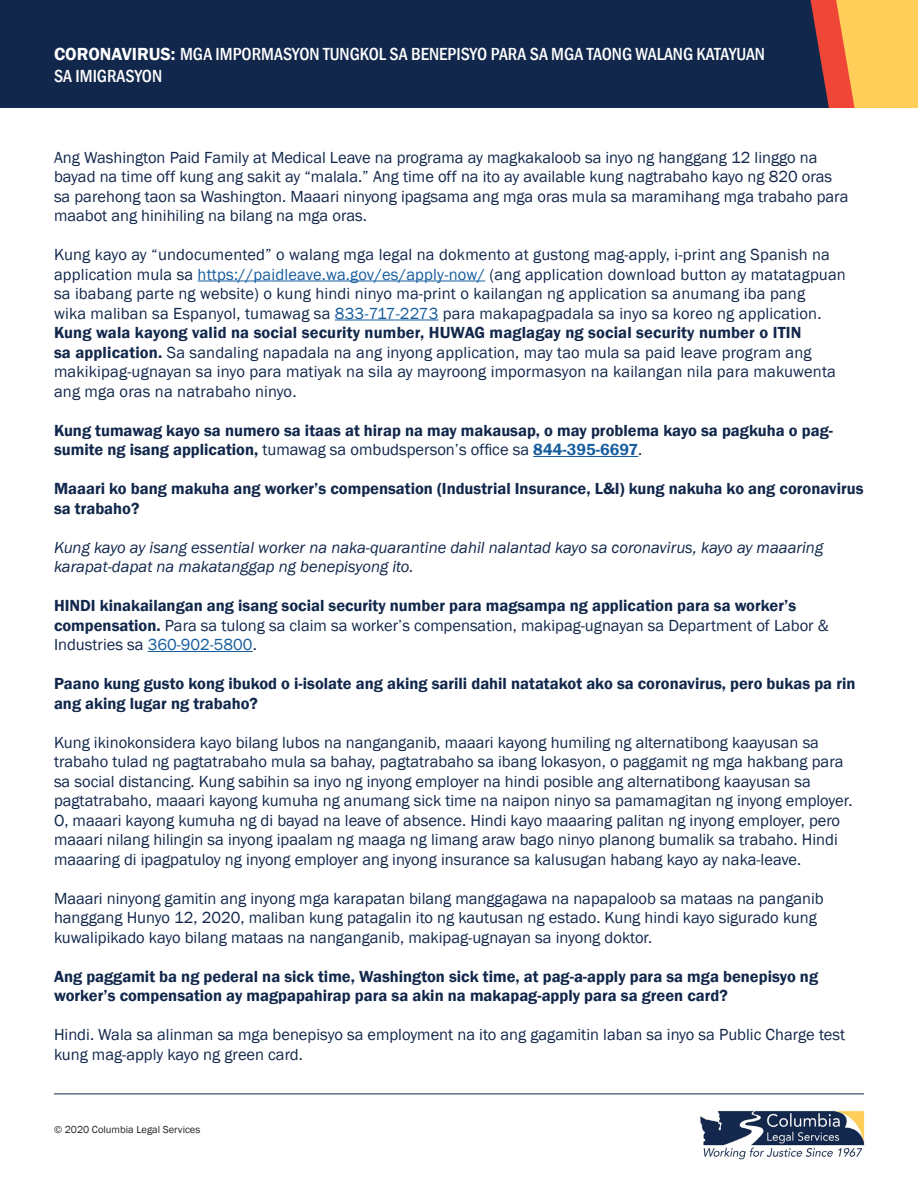
<style>
.page{position:relative;width:918px;height:1188px;background:#fff}
.page>*{position:absolute;margin:0;border:0;box-sizing:border-box;transform-origin:0 0}
.t1{font:500 condensed 18px/21.6px "Franklin Gothic";color:#fff}
.t2{font:16.5px/19.5px "Franklin Gothic";color:#11274b}
.t3{font:600 16.5px/19.5px "Franklin Gothic";color:#11274b}
.t4{font:italic 16.5px/19.5px "Franklin Gothic";color:#11274b}
.t5{font:10.5px "Franklin Gothic";color:#231f20}
.s1{font-weight:600;font-stretch:normal}
.s2{color:#175d9e}
.s3{font-weight:600}
.s4{font-weight:400}
.s5{font-weight:400;color:#175d9e}
</style>
<div class="page">
<div style="left:855px;top:0;width:63px;height:108px;background:#fece58"></div>
<svg style="left:829px;top:0;width:26px;height:108px;background:#f47843"></svg>
<div style="left:0;top:0;width:829px;height:108px;background:#11274b"></div>
<hr style="left:198px;top:281px;width:287px;height:1px;background:#175d9e">
<hr style="left:335px;top:320px;width:104px;height:1px;background:#175d9e">
<hr style="left:533px;top:456px;width:105px;height:1px;background:#175d9e">
<hr style="left:148px;top:651px;width:105px;height:1px;background:#175d9e">
<hr style="left:54px;top:1094px;width:810px;height:1px;background:#11274b">
<img style="left:700px;top:1110px;width:165px;height:50px">
<p class="t1" style="left:54px;top:43px;width:713px"><span class="s1">CORONAVIRUS:</span> MGA IMPORMASYON TUNGKOL SA BENEPISYO PARA SA MGA TAONG WALANG KATAYUAN<br>SA IMIGRASYON</p>
<p class="t2" style="left:54px;top:148px;width:796px">Ang Washington Paid Family at Medical Leave na programa ay magkakaloob sa inyo ng hanggang 12 linggo na bayad na time off kung ang sakit ay “malala.” Ang time off na ito ay available kung nagtrabaho kayo ng 820 oras sa parehong taon sa Washington. Maaari ninyong ipagsama ang mga oras mula sa maramihang mga trabaho para maabot ang hinihiling na bilang na mga oras.</p>
<p class="t2" style="left:54px;top:245px;width:793px">Kung kayo ay “undocumented” o walang mga legal na dokmento at gustong mag-apply, i-print ang Spanish na application mula sa <span class="s2">https://paidleave.wa.gov/es/apply-now/</span> (ang application download button ay matatagpuan sa ibabang parte ng website) o kung hindi ninyo ma-print o kailangan ng application sa anumang iba pang<br>wika maliban sa Espanyol, tumawag sa <span class="s2">833-717-2273</span> para makapagpadala sa inyo sa koreo ng application.<br><span class="s3">Kung wala kayong valid na social security number, HUWAG maglagay ng social security number o ITIN<br>sa application.</span> Sa sandaling napadala na ang inyong application, may tao mula sa paid leave program ang makikipag-ugnayan sa inyo para matiyak na sila ay mayroong impormasyon na kailangan nila para makuwenta ang mga oras na natrabaho ninyo.</p>
<p class="t3" style="left:54px;top:421px;width:781px">Kung tumawag kayo sa numero sa itaas at hirap na may makausap, o may problema kayo sa pagkuha o pag&shy;sumite ng isang application, <span class="s4">tumawag sa ombudsperson’s office sa</span> <span class="s2">844-395-6697</span><span class="s4">.</span></p>
<p class="t3" style="left:54px;top:479px;width:811px">Maaari ko bang makuha ang worker’s compensation (Industrial Insurance, L&amp;I) kung nakuha ko ang coronavirus sa trabaho?</p>
<p class="t4" style="left:54px;top:538px;width:771px">Kung kayo ay isang essential worker na naka-quarantine dahil nalantad kayo sa coronavirus, kayo ay maaaring karapat-dapat na makatanggap ng benepisyong ito.</p>
<p class="t3" style="left:54px;top:596px;width:776px">HINDI kinakailangan ang isang social security number para magsampa ng application para sa worker’s compensation. <span class="s4">Para sa tulong sa claim sa worker’s compensation, makipag-ugnayan sa Department of Labor &amp;<br>Industries sa</span> <span class="s5">360-902-5800</span><span class="s4">.</span></p>
<p class="t3" style="left:54px;top:674px;width:803px">Paano kung gusto kong ibukod o i-isolate ang aking sarili dahil natatakot ako sa coronavirus, pero bukas pa rin ang aking lugar ng trabaho?</p>
<p class="t2" style="left:54px;top:733px;width:800px">Kung ikinokonsidera kayo bilang lubos na nanganganib, maaari kayong humiling ng alternatibong kaayusan sa trabaho tulad ng pagtatrabaho mula sa bahay, pagtatrabaho sa ibang lokasyon, o paggamit ng mga hakbang para sa social distancing. Kung sabihin sa inyo ng inyong employer na hindi posible ang alternatibong kaayusan sa pagtatrabaho, maaari kayong kumuha ng anumang sick time na naipon ninyo sa pamamagitan ng inyong employer.<br>O, maaari kayong kumuha ng di bayad na leave of absence. Hindi kayo maaaring palitan ng inyong employer, pero maaari nilang hilingin sa inyong ipaalam ng maaga ng limang araw bago ninyo planong bumalik sa trabaho. Hindi maaaring di ipagpatuloy ng inyong employer ang inyong insurance sa kalusugan habang kayo ay naka-leave.</p>
<p class="t2" style="left:54px;top:889px;width:771px">Maaari ninyong gamitin ang inyong mga karapatan bilang manggagawa na napapaloob sa mataas na panganib hanggang Hunyo 12, 2020, maliban kung patagalin ito ng kautusan ng estado. Kung hindi kayo sigurado kung kuwalipikado kayo bilang mataas na nanganganib, makipag-ugnayan sa inyong doktor.</p>
<p class="t3" style="left:54px;top:967px;width:766px">Ang paggamit ba ng pederal na sick time, Washington sick time, at pag-a-apply para sa mga benepisyo ng worker’s compensation ay magpapahirap para sa akin na makapag-apply para sa green card?</p>
<p class="t2" style="left:54px;top:1025px;width:793px">Hindi. Wala sa alinman sa mga benepisyo sa employment na ito ang gagamitin laban sa inyo sa Public Charge test kung mag-apply kayo ng green card.</p>
<p class="t5" style="left:54px;top:1123px;width:148px">© 2020 Columbia Legal Services</p>
</div>
